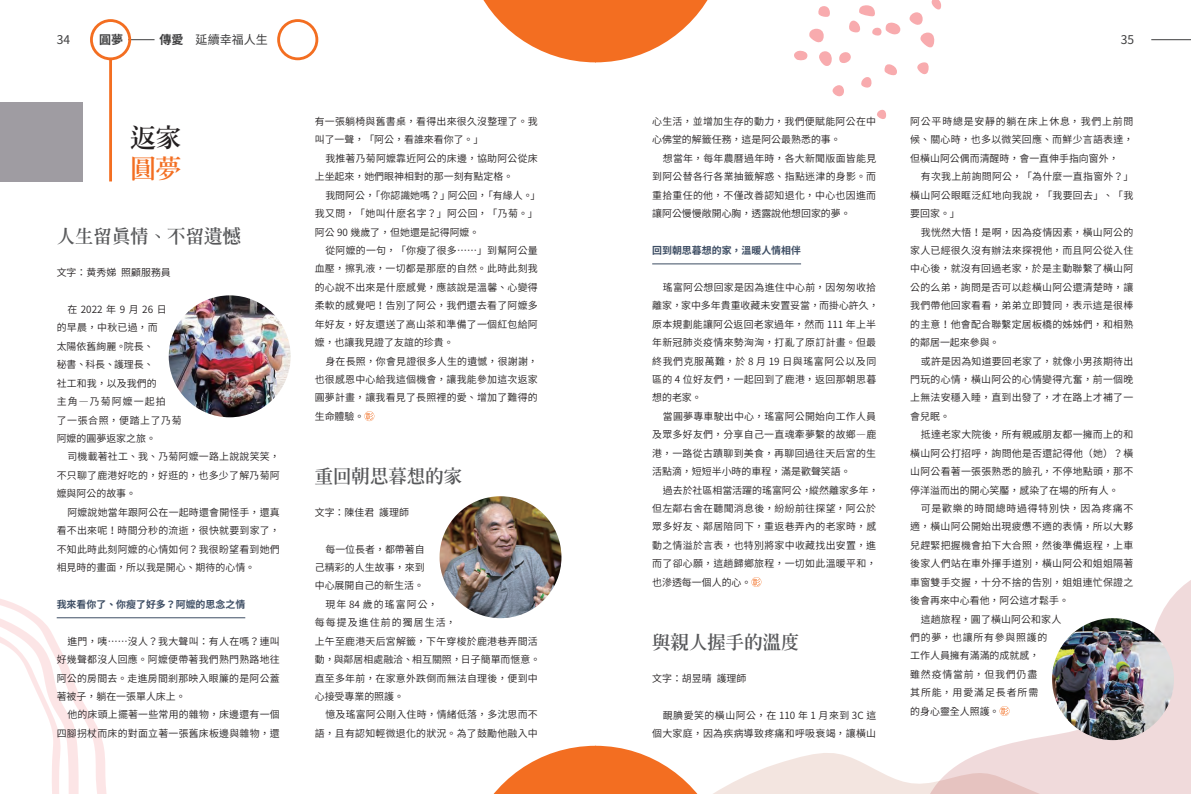
<style>
.page{position:relative;width:1191px;height:794px;background:#fff}
.page>*{position:absolute;margin:0;border:0;box-sizing:border-box;transform-origin:0 0}
.t1{font:800 25.5px "AR Ming B5";color:#231f20}
.t2{font:800 25.5px "AR Ming B5";color:#f36e21}
.t3{font:800 18.4px "AR Ming B5";color:#57585a}
.t4{font:12px "Noto Sans CJ Ktc";color:#3e3e3f}
.t5{font:700 12px "Noto Sans CJ Ktc";color:#3e3e3f}
.t6{font:600 9.9px/18.4px "Noto Sans CJ Ktc";letter-spacing:.025em;color:#231f20;text-align:justify}
.t7{font:600 9.9px/18.4px "Noto Sans CJ Ktc";color:#231f20}
.t8{font:700 9.9px "Noto Sans CJ Ktc";color:#3d4d63}
.t9{font:600 9.9px "Noto Sans CJ Ktc";letter-spacing:.08em;color:#231f20}
.t10{font:600 9.9px "Noto Sans CJ Ktc";letter-spacing:.11em;color:#231f20}
.t11{font:600 9.9px "Noto Sans CJ Ktc";letter-spacing:.075em;color:#231f20}
.t12{font:600 9.9px "Noto Sans CJ Ktc";letter-spacing:.09em;color:#231f20}
.s1{font-weight:700}
</style>
<div class="page">
<svg style="left:0;top:599px;width:114px;height:195px"></svg>
<svg style="left:794px;top:50px;width:14px;height:11px"></svg>
<svg style="left:809px;top:29px;width:14px;height:14px"></svg>
<svg style="left:818px;top:6px;width:12px;height:11px"></svg>
<svg style="left:819px;top:51px;width:13px;height:15px"></svg>
<svg style="left:839px;top:52px;width:12px;height:11px"></svg>
<svg style="left:832px;top:85px;width:12px;height:12px"></svg>
<svg style="left:861px;top:77px;width:11px;height:11px"></svg>
<svg style="left:877px;top:109px;width:9px;height:10px"></svg>
<svg style="left:884px;top:64px;width:13px;height:12px"></svg>
<svg style="left:849px;top:5px;width:51px;height:31px"></svg>
<svg style="left:909px;top:12px;width:13px;height:13px"></svg>
<svg style="left:931px;top:0;width:10px;height:10px"></svg>
<svg style="left:920px;top:32px;width:14px;height:16px"></svg>
<svg style="left:917px;top:62px;width:11px;height:13px"></svg>
<svg style="left:1002px;top:580px;width:189px;height:214px"></svg>
<hr style="left:57px;top:617px;width:188px;height:1px;background:#3d4d63">
<svg style="left:364px;top:411px;width:10px;height:10px"></svg>
<div style="left:0;top:102px;width:82px;height:79px;background:#9f9ca2"></div>
<hr style="left:109px;top:60px;width:3px;height:121px;background:#f36e21">
<hr style="left:652px;top:264px;width:149px;height:1px;background:#3d4d63">
<svg style="left:751px;top:577px;width:10px;height:10px"></svg>
<svg style="left:999px;top:706px;width:10px;height:10px"></svg>
<img style="left:169px;top:295px;width:122px;height:122px;border-radius:61px">
<img style="left:439px;top:496px;width:122px;height:122px;border-radius:61px">
<img style="left:1052px;top:618px;width:122px;height:122px;border-radius:61px">
<svg style="left:131px;top:40px;width:23px;height:1px"></svg>
<hr style="left:1151px;top:40px;width:40px;height:1px;background:#3e3e3f">
<div style="left:90px;top:19px;width:41px;height:41px;border:3px solid #f36e21;border-radius:50%"></div>
<div style="left:277px;top:19px;width:41px;height:41px;border:3px solid #f36e21;border-radius:50%"></div>
<svg style="left:483px;top:0;width:225px;height:62px"></svg>
<svg style="left:493px;top:746px;width:586px;height:48px"></svg>
<p class="t4" style="left:57px;top:33px;width:15px">34</p>
<p class="t5" style="left:99px;top:33px;width:26px">圓夢</p>
<p class="t4" style="left:159px;top:33px;width:110px"><span class="s1">傳愛</span> 延續幸福人生</p>
<p class="t4" style="left:1120px;top:33px;width:15px">35</p>
<h1 class="t1" style="left:130px;top:125px;width:53px">返家</h1>
<h1 class="t2" style="left:130px;top:155px;width:53px">圓夢</h1>
<h2 class="t3" style="left:57px;top:227px;width:186px">人生留真情、不留遺憾</h2>
<p class="t7" style="left:57px;top:263px;width:116px">文字：黄秀娣 照顧服務員</p>
<p class="t6" style="left:57px;top:300px;width:127px;text-align:left;text-indent:11px">在2022年9月26日<br>的早晨，中秋已過，而<br>太陽依舊絢麗。院長、<br>秘書、科長、護理長、<br>社工和我，以及我們的<br>主角—乃菊阿嬤一起拍<br>了一張合照，便踏上了乃菊阿嬤的圓夢返家之旅。</p>
<p class="t6" style="left:57px;top:448px;width:225px;text-indent:11px">司機載著社工、我、乃菊阿嬤一路上說說笑笑，不只聊了鹿港好吃的，好逛的，也多少了解乃菊阿嬤與阿公的故事。</p>
<p class="t6" style="left:57px;top:503px;width:225px;text-indent:11px">阿嬤說她當年跟阿公在一起時還會開怪手，還真看不出來呢！時間分秒的流逝，很快就要到家了，不知此時此刻阿嬤的心情如何？我很盼望看到她們相見時的畫面，所以我是開心、期待的心情。</p>
<p class="t8" style="left:57px;top:598px;width:190px">我來看你了、你瘦了好多？阿嬤的思念之情</p>
<p class="t6" style="left:57px;top:632px;width:225px;text-indent:11px">進門，咦⋯⋯沒人？我大聲叫：有人在嗎？連叫好幾聲都沒人回應。阿嬤便帶著我們熟門熟路地往阿公的房間去。走進房間剎那映入眼簾的是阿公蓋著被子，躺在一張單人床上。</p>
<p class="t6" style="left:57px;top:706px;width:225px;text-align:right">他的床頭上擺著一些常用的雜物，床邊還有一個四腳拐杖而床的對面立著一張舊床板邊與雜物，還</p>
<p class="t6" style="left:315px;top:112px;width:224px">有一張躺椅與舊書桌，看得出來很久沒整理了。我叫了一聲，「阿公，看誰來看你了。」</p>
<p class="t6" style="left:315px;top:149px;width:224px;text-indent:11px">我推著乃菊阿嬤靠近阿公的床邊，協助阿公從床上坐起來，她們眼神相對的那一刻有點定格。</p>
<p class="t7" style="left:315px;top:186px;width:227px;text-indent:11px">我問阿公，「你認識她嗎？」阿公回，「有緣人。」我又問，「她叫什麽名字？」阿公回，「乃菊。」阿公 90 幾歲了，但她還是記得阿嬤。</p>
<p class="t6" style="left:315px;top:241px;width:225px;text-indent:11px">從阿嬤的一句，「你瘦了很多⋯⋯」到幫阿公量血壓，擦乳液，一切都是那麽的自然。此時此刻我的心說不出來是什麽感覺，應該說是溫馨、心變得柔軟的感覺吧！告別了阿公，我們還去看了阿嬤多年好友，好友還送了高山茶和準備了一個紅包給阿嬤，也讓我見證了友誼的珍貴。</p>
<p class="t6" style="left:315px;top:352px;width:225px;text-indent:11px">身在長照，你會見證很多人生的遺憾，很謝謝，也很感恩中心給我這個機會，讓我能參加這次返家圓夢計畫，讓我看見了長照裡的愛、增加了難得的生命體驗。</p>
<h2 class="t3" style="left:315px;top:466px;width:149px">重回朝思暮想的家</h2>
<p class="t6" style="left:315px;top:503px;width:96px">文字：陳佳君 護理師</p>
<p class="t7" style="left:325px;top:540px;width:101px">每一位長者，都帶著自</p>
<p class="t6" style="left:315px;top:558px;width:112px">己精彩的人生故事，來到</p>
<p class="t7" style="left:315px;top:577px;width:111px">中心展開自己的新生活。</p>
<p class="t10" style="left:325px;top:598px;width:114px">現年 84 歲的瑤富阿公，</p>
<p class="t10" style="left:315px;top:617px;width:142px">每每提及進住前的獨居生活，</p>
<p class="t6" style="left:315px;top:632px;width:225px">上午至鹿港天后宮解籤，下午穿梭於鹿港巷弄間活</p>
<p class="t7" style="left:315px;top:650px;width:227px">動，與鄰居相處融洽、相互關照，日子簡單而愜意。</p>
<p class="t6" style="left:315px;top:669px;width:224px">直至多年前，在家意外跌倒而無法自理後，便到中</p>
<p class="t7" style="left:315px;top:687px;width:91px">心接受專業的照護。</p>
<p class="t6" style="left:325px;top:706px;width:214px">憶及瑤富阿公剛入住時，情緒低落，多沈思而不</p>
<p class="t6" style="left:315px;top:724px;width:224px">語，且有認知輕微退化的狀況。為了鼓勵他融入中</p>
<p class="t6" style="left:652px;top:112px;width:225px">心生活，並增加生存的動力，我們便賦能阿公在中心佛堂的解籤任務，這是阿公最熟悉的事。</p>
<p class="t6" style="left:652px;top:149px;width:225px;text-indent:11px">想當年，每年農曆過年時，各大新聞版面皆能見到阿公替各行各業抽籤解惑、指點迷津的身影。而重拾重任的他，不僅改善認知退化，中心也因進而讓阿公慢慢敞開心胸，透露說他想回家的夢。</p>
<p class="t8" style="left:652px;top:245px;width:150px">回到朝思暮想的家，溫暖人情相伴</p>
<p class="t6" style="left:652px;top:278px;width:228px;text-align:left;text-indent:11px">瑤富阿公想回家是因為進住中心前，因匆匆收拾離家，家中多年貴重收藏未安置妥當，而掛心許久，原本規劃能讓阿公返回老家過年，然而 111 年上半年新冠肺炎疫情來勢洶洶，打亂了原訂計畫。但最終我們克服萬難，於 8 月 19 日與瑤富阿公以及同區的 4 位好友們，一起回到了鹿港，返回那朝思暮想的老家。</p>
<p class="t6" style="left:652px;top:407px;width:225px;text-indent:11px">當圓夢專車駛出中心，瑤富阿公開始向工作人員及眾多好友們，分享自己一直魂牽夢繫的故鄉—鹿港，一路從古蹟聊到美食，再聊回過往天后宮的生活點滴，短短半小時的車程，滿是歡聲笑語。</p>
<p class="t6" style="left:652px;top:481px;width:228px;text-align:left;text-indent:11px">過去於社區相當活躍的瑤富阿公，縱然離家多年，但左鄰右舍在聽聞消息後，紛紛前往探望，阿公於眾多好友、鄰居陪同下，重返巷弄內的老家時，感動之情溢於言表，也特別將家中收藏找出安置，進而了卻心願，這趟歸鄉旅程，一切如此溫暖平和，也滲透每一個人的心。</p>
<h2 class="t3" style="left:652px;top:632px;width:149px">與親人握手的溫度</h2>
<p class="t6" style="left:652px;top:669px;width:96px">文字：胡昱晴 護理師</p>
<p class="t6" style="left:652px;top:706px;width:225px;text-align:right">靦腆愛笑的橫山阿公，在 110 年 1 月來到 3C 這個大家庭，因為疾病導致疼痛和呼吸衰竭，讓橫山</p>
<p class="t6" style="left:910px;top:112px;width:225px">阿公平時總是安靜的躺在床上休息，我們上前問候、關心時，也多以微笑回應、而鮮少言語表達，但橫山阿公偶而清醒時，會一直伸手指向窗外，</p>
<p class="t6" style="left:910px;top:168px;width:224px;text-indent:11px">有次我上前詢問阿公，「為什麼一直指窗外？」橫山阿公眼眶泛紅地向我說，「我要回去」、「我要回家。」</p>
<p class="t6" style="left:910px;top:223px;width:225px;text-indent:11px">我恍然大悟！是啊，因為疫情因素，橫山阿公的家人已經很久沒有辦法來探視他，而且阿公從入住中心後，就沒有回過老家，於是主動聯繫了橫山阿公的么弟，詢問是否可以趁橫山阿公還清楚時，讓我們帶他回家看看，弟弟立即贊同，表示這是很棒的主意！他會配合聯繫定居板橋的姊姊們，和相熟的鄰居一起來參與。</p>
<p class="t6" style="left:910px;top:352px;width:224px;text-indent:11px">或許是因為知道要回老家了，就像小男孩期待出門玩的心情，橫山阿公的心情變得亢奮，前一個晚上無法安穩入睡，直到出發了，才在路上才補了一會兒眠。</p>
<p class="t6" style="left:910px;top:426px;width:225px;text-indent:11px">抵達老家大院後，所有親戚朋友都一擁而上的和橫山阿公打招呼，詢問他是否還記得他（她）？橫山阿公看著一張張熟悉的臉孔，不停地點頭，那不停洋溢而出的開心笑靨，感染了在場的所有人。</p>
<p class="t9" style="left:921px;top:503px;width:214px">可是歡樂的時間總時過得特別快，因為疼痛不</p>
<p class="t6" style="left:910px;top:518px;width:224px">適，橫山阿公開始出現疲憊不適的表情，所以大夥</p>
<p class="t6" style="left:910px;top:536px;width:224px">兒趕緊把握機會拍下大合照，然後準備返程，上車</p>
<p class="t6" style="left:910px;top:555px;width:225px">後家人們站在車外揮手道別，橫山阿公和姐姐隔著</p>
<p class="t6" style="left:910px;top:573px;width:224px">車窗雙手交握，十分不捨的告別，姐姐連忙保證之</p>
<p class="t7" style="left:910px;top:591px;width:160px">後會再來中心看他，阿公這才鬆手。</p>
<p class="t6" style="left:921px;top:610px;width:142px">這趟旅程，圓了橫山阿公和家人</p>
<p class="t11" style="left:910px;top:632px;width:139px">們的夢，也讓所有參與照護的</p>
<p class="t7" style="left:910px;top:647px;width:130px">工作人員擁有滿滿的成就感，</p>
<p class="t9" style="left:910px;top:668px;width:128px">雖然疫情當前，但我們仍盡</p>
<p class="t12" style="left:910px;top:687px;width:129px">其所能，用愛滿足長者所需</p>
<p class="t7" style="left:910px;top:702px;width:91px">的身心靈全人照護。</p>
</div>
